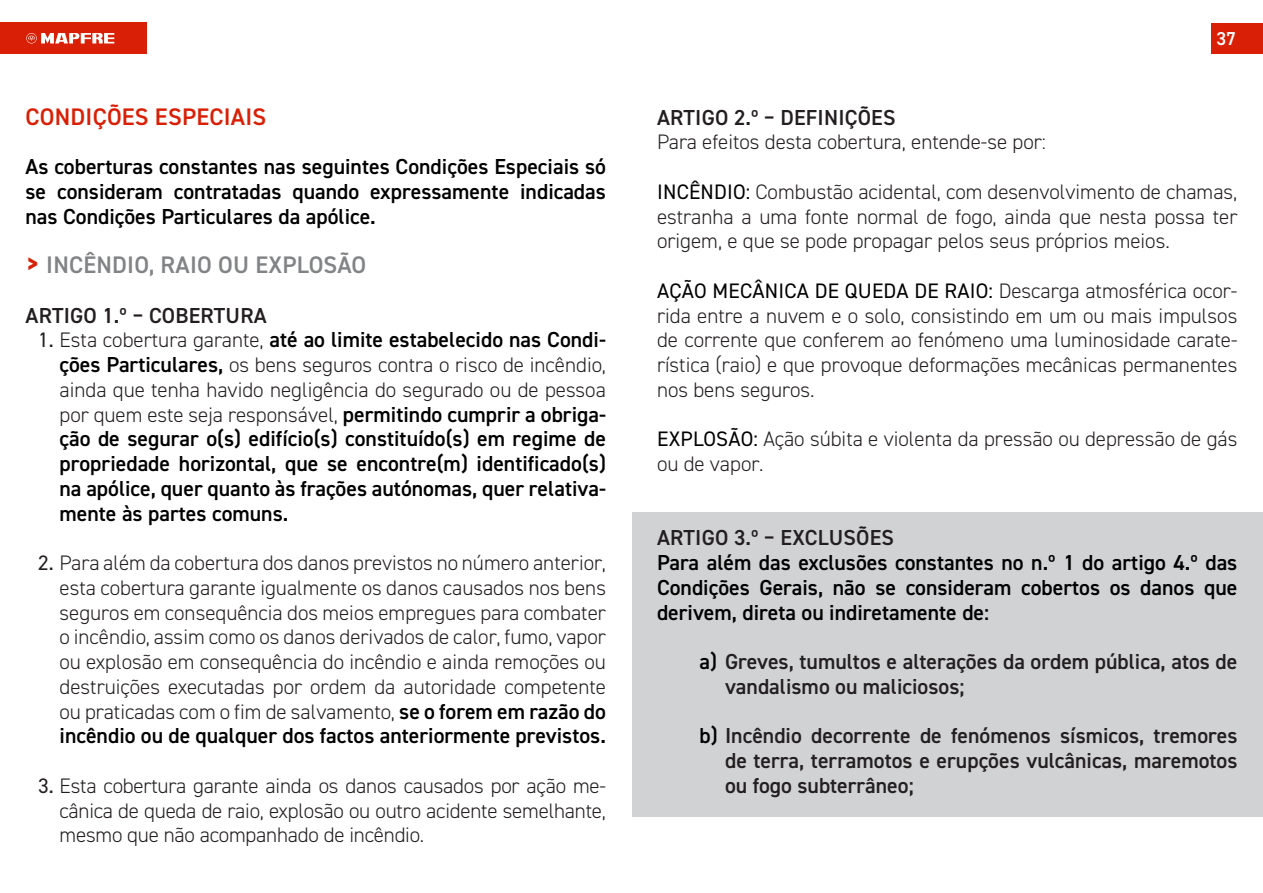
<style>
.page{position:relative;width:1263px;height:893px;background:#fff}
.page>*{position:absolute;margin:0;border:0;box-sizing:border-box;transform-origin:0 0}
.t1{font:600 24px "DIN2014";letter-spacing:.01em;color:#818385}
.t2{font:600 24px "DIN2014";letter-spacing:.01em;color:#d91f05}
.t3{font:600 21.75px/24.8px "DIN2014";color:#000;text-align:justify}
.t4{font:600 21.75px/24.8px "DIN2014";color:#231f20}
.t5{font:300 21px/24.8px "DIN2014";color:#231f20;text-align:justify}
.t6{font:600 18.75px "DIN2014";color:#fff}
.s1{font-weight:700;font-size:27px;color:#d91f05}
.s2{font-weight:400;font-size:21px;color:#231f20}
.s3{font-weight:300;font-size:21px;color:#231f20}
.s4{font-weight:600;font-size:21.75px;color:#000}
.s5{font-weight:400}
.s6{font-weight:400;color:#000}
.s7{color:#000}
</style>
<div class="page">
<div style="left:0;top:23px;width:147px;height:31px;background:#d91f05"></div>
<div style="left:1212px;top:23px;width:51px;height:31px;background:#d91f05"></div>
<svg style="left:26px;top:33px;width:88px;height:10px"></svg>
<div style="left:632px;top:512px;width:631px;height:305px;background:#d1d2d4"></div>
<p class="t2" style="left:26px;top:100px;width:242px">CONDIÇÕES ESPECIAIS</p>
<p class="t3" style="left:26px;top:154px;width:582px">As coberturas constantes nas seguintes Condições Especiais só se consideram contratadas quando expressamente indicadas nas Condições Particulares da apólice.</p>
<p class="t1" style="left:26px;top:249px;width:342px"><span class="s1">&gt;</span> INCÊNDIO, RAIO OU EXPLOSÃO</p>
<p class="t4" style="left:26px;top:302px;width:243px">ARTIGO 1.º – COBERTURA</p>
<p class="t3" style="left:38px;top:327px;width:569px"><span class="s2">1.</span> <span class="s3">Esta cobertura garante,</span> até ao limite estabelecido nas Condi-</p>
<p class="t5" style="left:60px;top:352px;width:548px"><span class="s4">ções Particulares,</span> os bens seguros contra o risco de incêndio, ainda que tenha havido negligência do segurado ou de pessoa por quem este seja responsável, <span class="s4">permitindo cumprir a obriga-</span></p>
<p class="t3" style="left:60px;top:426px;width:548px">ção de segurar o(s) edifício(s) constituído(s) em regime de propriedade horizontal, que se encontre(m) identificado(s) na apólice, quer quanto às frações autónomas, quer relativa&shy;mente às partes comuns.</p>
<p class="t5" style="left:60px;top:550px;width:548px;text-indent:-21px"><span class="s5">2.</span> Para além da cobertura dos danos previstos no número anterior, esta cobertura garante igualmente os danos causados nos bens seguros em consequência dos meios empregues para combater o incêndio, assim como os danos derivados de calor, fumo, vapor ou explosão em consequência do incêndio e ainda remoções ou destruições executadas por ordem da autoridade competente ou praticadas com o fim de salvamento, <span class="s4">se o forem em razão do</span></p>
<p class="t3" style="left:60px;top:723px;width:548px">incêndio ou de qualquer dos factos anteriormente previstos.</p>
<p class="t5" style="left:60px;top:773px;width:548px;text-indent:-21px"><span class="s5">3.</span> Esta cobertura garante ainda os danos causados por ação me&shy;cânica de queda de raio, explosão ou outro acidente semelhante, mesmo que não acompanhado de incêndio.</p>
<p class="t6" style="left:1216px;top:26px;width:21px">37</p>
<p class="t4" style="left:657px;top:104px;width:240px">ARTIGO 2.º – DEFINIÇÕES</p>
<p class="t5" style="left:657px;top:130px;width:391px">Para efeitos desta cobertura, entende-se por:</p>
<p class="t5" style="left:657px;top:179px;width:582px"><span class="s6">INCÊNDIO:</span> Combustão acidental, com desenvolvimento de chamas, estranha a uma fonte normal de fogo, ainda que nesta possa ter origem, e que se pode propagar pelos seus próprios meios.</p>
<p class="t5" style="left:657px;top:278px;width:582px"><span class="s6">AÇÃO MECÂNICA DE QUEDA DE RAIO:</span> Descarga atmosférica ocor&shy;rida entre a nuvem e o solo, consistindo em um ou mais impulsos de corrente que conferem ao fenómeno uma luminosidade carate&shy;rística (raio) e que provoque deformações mecânicas permanentes nos bens seguros.</p>
<p class="t5" style="left:657px;top:427px;width:582px"><span class="s6">EXPLOSÃO:</span> Ação súbita e violenta da pressão ou depressão de gás ou de vapor.</p>
<p class="t4" style="left:657px;top:525px;width:238px">ARTIGO 3.º – EXCLUSÕES</p>
<p class="t3" style="left:657px;top:550px;width:582px">Para além das exclusões constantes no n.º 1 do artigo 4.º das Condições Gerais, não se consideram cobertos os danos que derivem, direta ou indiretamente de:</p>
<p class="t4" style="left:725px;top:649px;width:514px;text-indent:-26px"><span class="s7">a)</span> Greves, tumultos e alterações da ordem pública, atos de vandalismo ou maliciosos;</p>
<p class="t4" style="left:725px;top:723px;width:514px;text-align:justify;text-indent:-26px"><span class="s7">b)</span> Incêndio decorrente de fenómenos sísmicos, tremores de terra, terramotos e erupções vulcânicas, maremotos ou fogo subterrâneo;</p>
</div>
